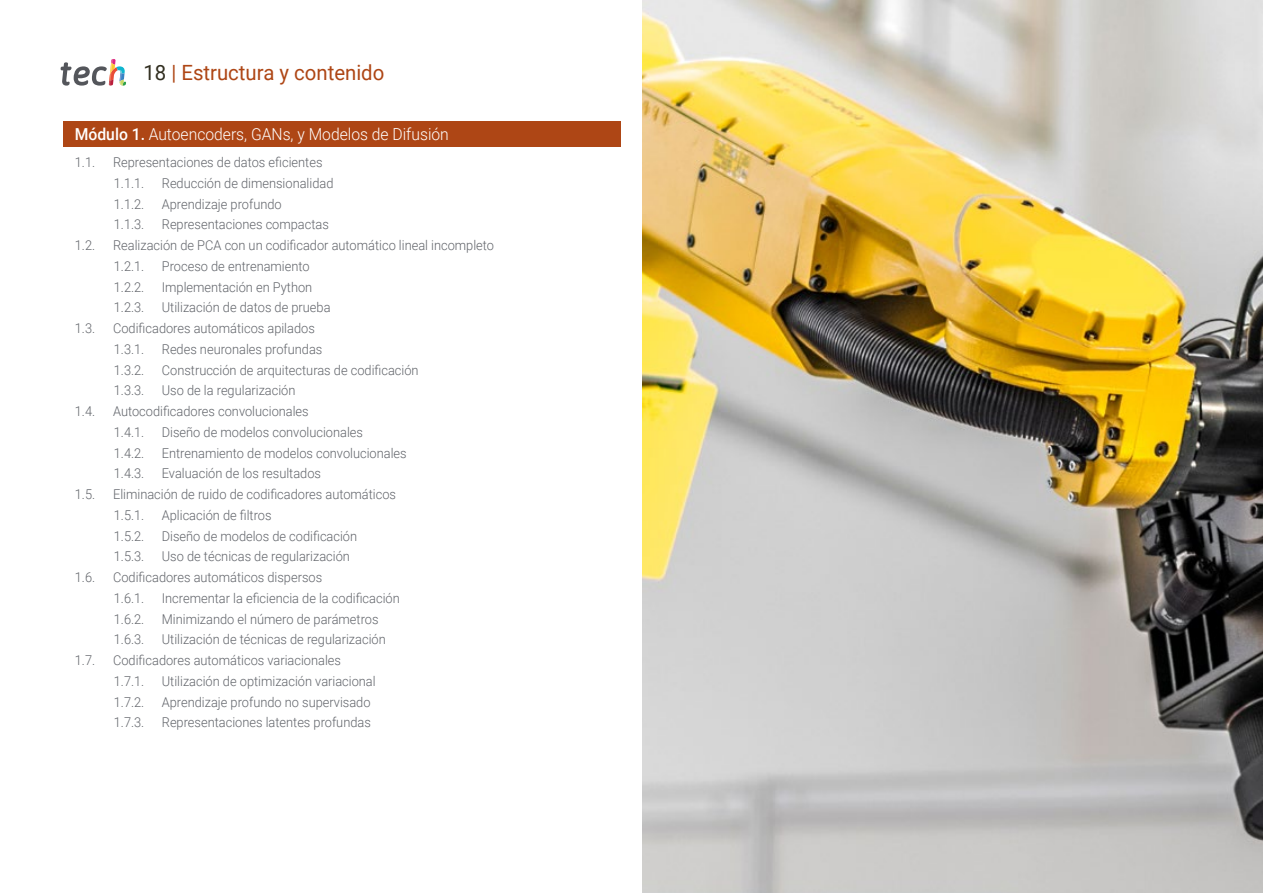
<style>
.page{position:relative;width:1263px;height:893px;background:#fff}
.page>*{position:absolute;margin:0;border:0;box-sizing:border-box;transform-origin:0 0}
.t1{font:21px "Roboto";color:#ae4615}
.t2{font:300 16.5px "Roboto";color:#fff;scale:.95 1}
.t3{font:300 13.5px/20.7px "Roboto";color:#61646a;scale:.95 1}
.s1{color:#312e20}
.s2{font-weight:500}
</style>
<div class="page">
<img style="left:642px;top:0;width:621px;height:893px">
<div style="left:64px;top:121px;width:557px;height:25px;background:#ae4615"></div>
<svg style="left:61px;top:59px;width:65px;height:27px"></svg>
<h1 class="t1" style="left:144px;top:57px;width:242px"><span class="s1">18</span> | Estructura y contenido</h1>
<p class="t2" style="left:75px;top:123px;width:395px"><span class="s2">Módulo 1.</span> Autoencoders, GANs, y Modelos de Difusión</p>
<p class="t3" style="left:75px;top:151px;width:23px">1.1.</p>
<p class="t3" style="left:113px;top:151px;width:222px">Representaciones de datos eficientes<br>1.1.1.</p>
<p class="t3" style="left:162px;top:172px;width:182px">Reducción de dimensionalidad</p>
<p class="t3" style="left:114px;top:193px;width:34px">1.1.2.</p>
<p class="t3" style="left:162px;top:193px;width:128px">Aprendizaje profundo</p>
<p class="t3" style="left:114px;top:214px;width:34px">1.1.3.</p>
<p class="t3" style="left:162px;top:214px;width:177px">Representaciones compactas</p>
<p class="t3" style="left:75px;top:234px;width:23px">1.2.</p>
<p class="t3" style="left:113px;top:234px;width:402px">Realización de PCA con un codificador automático lineal incompleto<br>1.2.1.</p>
<p class="t3" style="left:162px;top:255px;width:157px">Proceso de entrenamiento</p>
<p class="t3" style="left:114px;top:276px;width:34px">1.2.2.</p>
<p class="t3" style="left:162px;top:276px;width:160px">Implementación en Python</p>
<p class="t3" style="left:114px;top:297px;width:34px">1.2.3.</p>
<p class="t3" style="left:162px;top:297px;width:179px">Utilización de datos de prueba</p>
<p class="t3" style="left:75px;top:317px;width:23px">1.3.</p>
<p class="t3" style="left:113px;top:317px;width:214px">Codificadores automáticos apilados<br>1.3.1.</p>
<p class="t3" style="left:162px;top:338px;width:170px">Redes neuronales profundas</p>
<p class="t3" style="left:114px;top:359px;width:34px">1.3.2.</p>
<p class="t3" style="left:162px;top:359px;width:272px">Construcción de arquitecturas de codificación</p>
<p class="t3" style="left:114px;top:380px;width:34px">1.3.3.</p>
<p class="t3" style="left:162px;top:380px;width:142px">Uso de la regularización</p>
<p class="t3" style="left:75px;top:400px;width:23px">1.4.</p>
<p class="t3" style="left:113px;top:400px;width:207px">Autocodificadores convolucionales<br>1.4.1.</p>
<p class="t3" style="left:162px;top:421px;width:213px">Diseño de modelos convolucionales</p>
<p class="t3" style="left:114px;top:442px;width:34px">1.4.2.</p>
<p class="t3" style="left:162px;top:442px;width:259px">Entrenamiento de modelos convolucionales</p>
<p class="t3" style="left:114px;top:463px;width:34px">1.4.3.</p>
<p class="t3" style="left:162px;top:463px;width:169px">Evaluación de los resultados</p>
<p class="t3" style="left:75px;top:483px;width:23px">1.5.</p>
<p class="t3" style="left:113px;top:483px;width:299px">Eliminación de ruido de codificadores automáticos<br>1.5.1.</p>
<p class="t3" style="left:162px;top:504px;width:117px">Aplicación de filtros</p>
<p class="t3" style="left:114px;top:525px;width:34px">1.5.2.</p>
<p class="t3" style="left:162px;top:525px;width:207px">Diseño de modelos de codificación</p>
<p class="t3" style="left:114px;top:546px;width:34px">1.5.3.</p>
<p class="t3" style="left:162px;top:546px;width:199px">Uso de técnicas de regularización</p>
<p class="t3" style="left:75px;top:566px;width:23px">1.6.</p>
<p class="t3" style="left:113px;top:566px;width:222px">Codificadores automáticos dispersos<br>1.6.1.</p>
<p class="t3" style="left:162px;top:587px;width:252px">Incrementar la eficiencia de la codificación</p>
<p class="t3" style="left:114px;top:608px;width:34px">1.6.2.</p>
<p class="t3" style="left:162px;top:608px;width:230px">Minimizando el número de parámetros</p>
<p class="t3" style="left:114px;top:629px;width:34px">1.6.3.</p>
<p class="t3" style="left:162px;top:629px;width:237px">Utilización de técnicas de regularización</p>
<p class="t3" style="left:75px;top:649px;width:23px">1.7.</p>
<p class="t3" style="left:113px;top:649px;width:241px">Codificadores automáticos variacionales<br>1.7.1.</p>
<p class="t3" style="left:162px;top:670px;width:227px">Utilización de optimización variacional</p>
<p class="t3" style="left:114px;top:691px;width:34px">1.7.2.</p>
<p class="t3" style="left:162px;top:691px;width:221px">Aprendizaje profundo no supervisado</p>
<p class="t3" style="left:114px;top:712px;width:34px">1.7.3.</p>
<p class="t3" style="left:162px;top:712px;width:221px">Representaciones latentes profundas</p>
</div>
